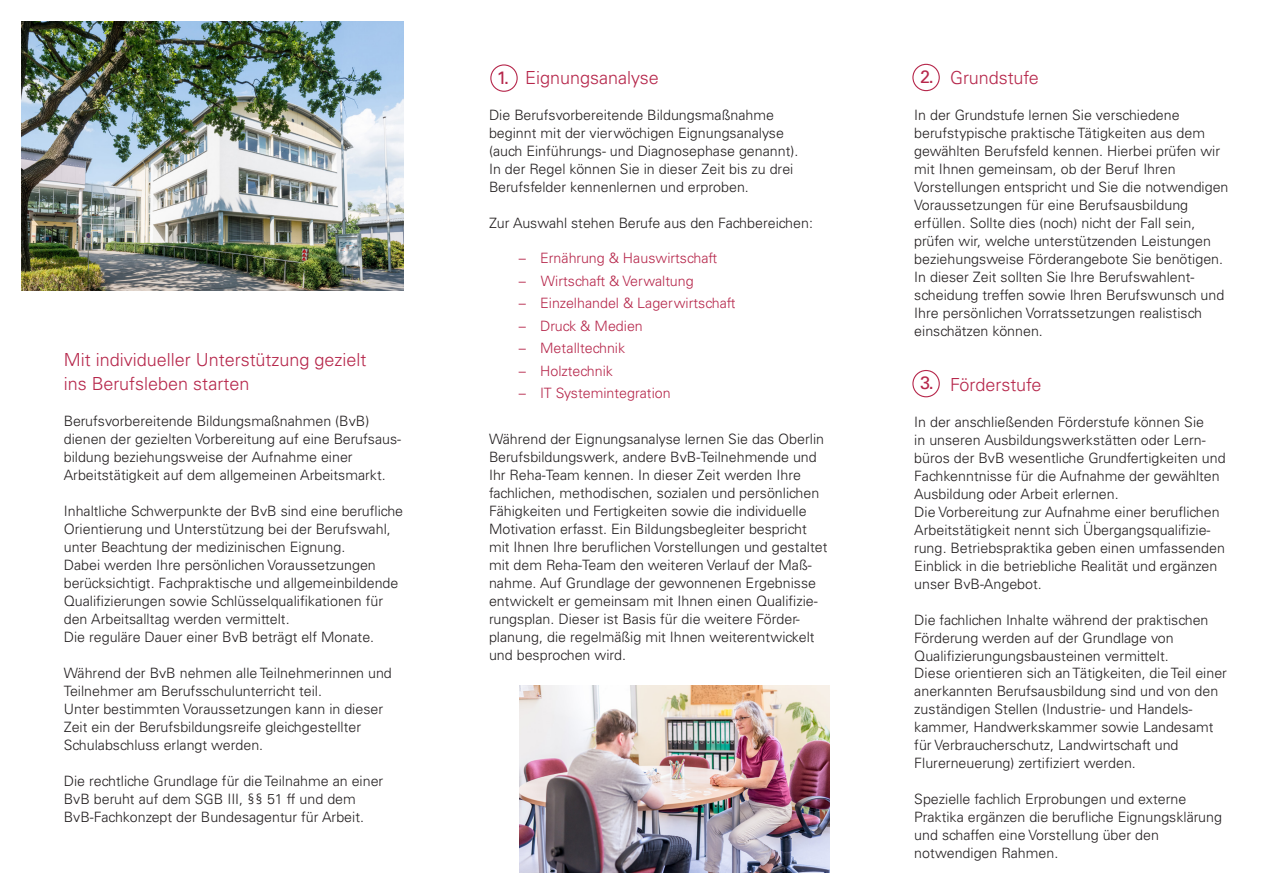
<style>
.page{position:relative;width:1263px;height:893px;background:#fff}
.page>*{position:absolute;margin:0;border:0;box-sizing:border-box;transform-origin:0 0}
.t1{font:300 18px/24px "Univers LT Std";color:#b6274b}
.t2{font:18px "Univers LT Std";color:#b6274b}
.t3{font:300 14.25px/18px "Univers LT Std";color:#231f20}
.t4{font:300 14.25px "Univers LT Std";color:#b6274b}
</style>
<div class="page">
<img style="left:520px;top:685px;width:309px;height:187px">
<img style="left:21px;top:21px;width:383px;height:270px">
<div style="left:490px;top:64px;width:28px;height:28px;border:1px solid #b6274b;border-radius:50%"></div>
<div style="left:912px;top:64px;width:28px;height:27px;border:1px solid #b6274b;border-radius:50%"></div>
<div style="left:912px;top:370px;width:28px;height:27px;border:1px solid #b6274b;border-radius:50%"></div>
<p class="t1" style="left:64px;top:348px;width:304px">Mit individueller Unterstützung gezielt ins Berufsleben starten</p>
<p class="t3" style="left:64px;top:412px;width:339px">Berufsvorbereitende Bildungsmaßnahmen (BvB) dienen der gezielten Vorbereitung auf eine Berufsaus&shy;bildung beziehungsweise der Aufnahme einer Arbeitstätigkeit auf dem allgemeinen Arbeitsmarkt.</p>
<p class="t3" style="left:64px;top:502px;width:341px">Inhaltliche Schwerpunkte der BvB sind eine berufliche Orientierung und Unterstützung bei der Berufswahl, unter Beachtung der medizinischen Eignung.<br>Dabei werden Ihre persönlichen Voraussetzungen berücksichtigt. Fachpraktische und allgemeinbildende Qualifizierungen sowie Schlüsselqualifikationen für den Arbeitsalltag werden vermittelt.<br>Die reguläre Dauer einer BvB beträgt elf Monate.</p>
<p class="t3" style="left:64px;top:664px;width:330px">Während der BvB nehmen alle Teilnehmerinnen und Teilnehmer am Berufsschulunterricht teil.<br>Unter bestimmten Voraussetzungen kann in dieser Zeit ein der Berufsbildungsreife gleichgestellter Schulabschluss erlangt werden.</p>
<p class="t3" style="left:64px;top:772px;width:321px">Die rechtliche Grundlage für die Teilnahme an einer<br>BvB beruht auf dem SGB III, §§ 51 ff und dem<br>BvB-Fachkonzept der Bundesagentur für Arbeit.</p>
<p class="t2" style="left:497px;top:67px;width:14px">1.</p>
<p class="t2" style="left:920px;top:65px;width:15px">2.</p>
<p class="t1" style="left:950px;top:66px;width:90px">Grundstufe</p>
<p class="t3" style="left:914px;top:106px;width:316px">In der Grundstufe lernen Sie verschiedene berufstypische praktische Tätigkeiten aus dem gewählten Berufsfeld kennen. Hierbei prüfen wir mit Ihnen gemeinsam, ob der Beruf Ihren Vorstellungen entspricht und Sie die notwendigen Voraussetzungen für eine Berufsausbildung erfüllen. Sollte dies (noch) nicht der Fall sein, prüfen wir, welche unterstützenden Leistungen beziehungsweise Förderangebote Sie benötigen.<br>In dieser Zeit sollten Sie Ihre Berufswahlent&shy;scheidung treffen sowie Ihren Berufswunsch und Ihre persönlichen Vorratssetzungen realistisch einschätzen können.</p>
<p class="t1" style="left:525px;top:66px;width:135px">Eignungsanalyse</p>
<p class="t3" style="left:489px;top:106px;width:311px">Die Berufsvorbereitende Bildungsmaßnahme beginnt mit der vierwöchigen Eignungsanalyse (auch Einführungs- und Diagnosephase genannt).<br>In der Regel können Sie in dieser Zeit bis zu drei Berufsfelder kennenlernen und erproben.</p>
<p class="t3" style="left:489px;top:214px;width:325px">Zur Auswahl stehen Berufe aus den Fachbereichen:</p>
<p class="t4" style="left:519px;top:250px;width:200px">– Ernährung &amp; Hauswirtschaft</p>
<p class="t4" style="left:519px;top:272px;width:176px">– Wirtschaft &amp; Verwaltung</p>
<p class="t4" style="left:519px;top:295px;width:218px">– Einzelhandel &amp; Lagerwirtschaft</p>
<p class="t4" style="left:519px;top:317px;width:126px">– Druck &amp; Medien</p>
<p class="t4" style="left:519px;top:340px;width:108px">– Metalltechnik</p>
<p class="t4" style="left:519px;top:362px;width:96px">– Holztechnik</p>
<p class="t4" style="left:519px;top:385px;width:153px">– IT Systemintegration</p>
<p class="t2" style="left:920px;top:371px;width:15px">3.</p>
<p class="t1" style="left:950px;top:372px;width:93px">Förderstufe</p>
<p class="t3" style="left:914px;top:412px;width:313px">In der anschließenden Förderstufe können Sie<br>in unseren Ausbildungswerkstätten oder Lern&shy;büros der BvB wesentliche Grundfertigkeiten und Fachkenntnisse für die Aufnahme der gewählten Ausbildung oder Arbeit erlernen.<br>Die Vorbereitung zur Aufnahme einer beruflichen Arbeitstätigkeit nennt sich Übergangsqualifizie&shy;rung. Betriebspraktika geben einen umfassenden Einblick in die betriebliche Realität und ergänzen unser BvB-Angebot.</p>
<p class="t3" style="left:914px;top:610px;width:314px">Die fachlichen Inhalte während der praktischen Förderung werden auf der Grundlage von Qualifizierungungsbausteinen vermittelt.<br>Diese orientieren sich an Tätigkeiten, die Teil einer anerkannten Berufsausbildung sind und von den zuständigen Stellen (Industrie- und Handels&shy;kammer, Handwerkskammer sowie Landesamt für Verbraucherschutz, Landwirtschaft und Flurerneuerung) zertifiziert werden.</p>
<p class="t3" style="left:914px;top:790px;width:309px">Spezielle fachlich Erprobungen und externe Praktika ergänzen die berufliche Eignungsklärung und schaffen eine Vorstellung über den notwendigen Rahmen.</p>
<p class="t3" style="left:489px;top:430px;width:340px">Während der Eignungsanalyse lernen Sie das Oberlin Berufsbildungswerk, andere BvB-Teilnehmende und Ihr Reha-Team kennen. In dieser Zeit werden Ihre fachlichen, methodischen, sozialen und persönlichen Fähigkeiten und Fertigkeiten sowie die individuelle Motivation erfasst. Ein Bildungsbegleiter bespricht mit Ihnen Ihre beruflichen Vorstellungen und gestaltet mit dem Reha-Team den weiteren Verlauf der Maß&shy;nahme. Auf Grundlage der gewonnenen Ergebnisse entwickelt er gemeinsam mit Ihnen einen Qualifizie&shy;rungsplan. Dieser ist Basis für die weitere Förder&shy;planung, die regelmäßig mit Ihnen weiterentwickelt und besprochen wird.</p>
</div>
